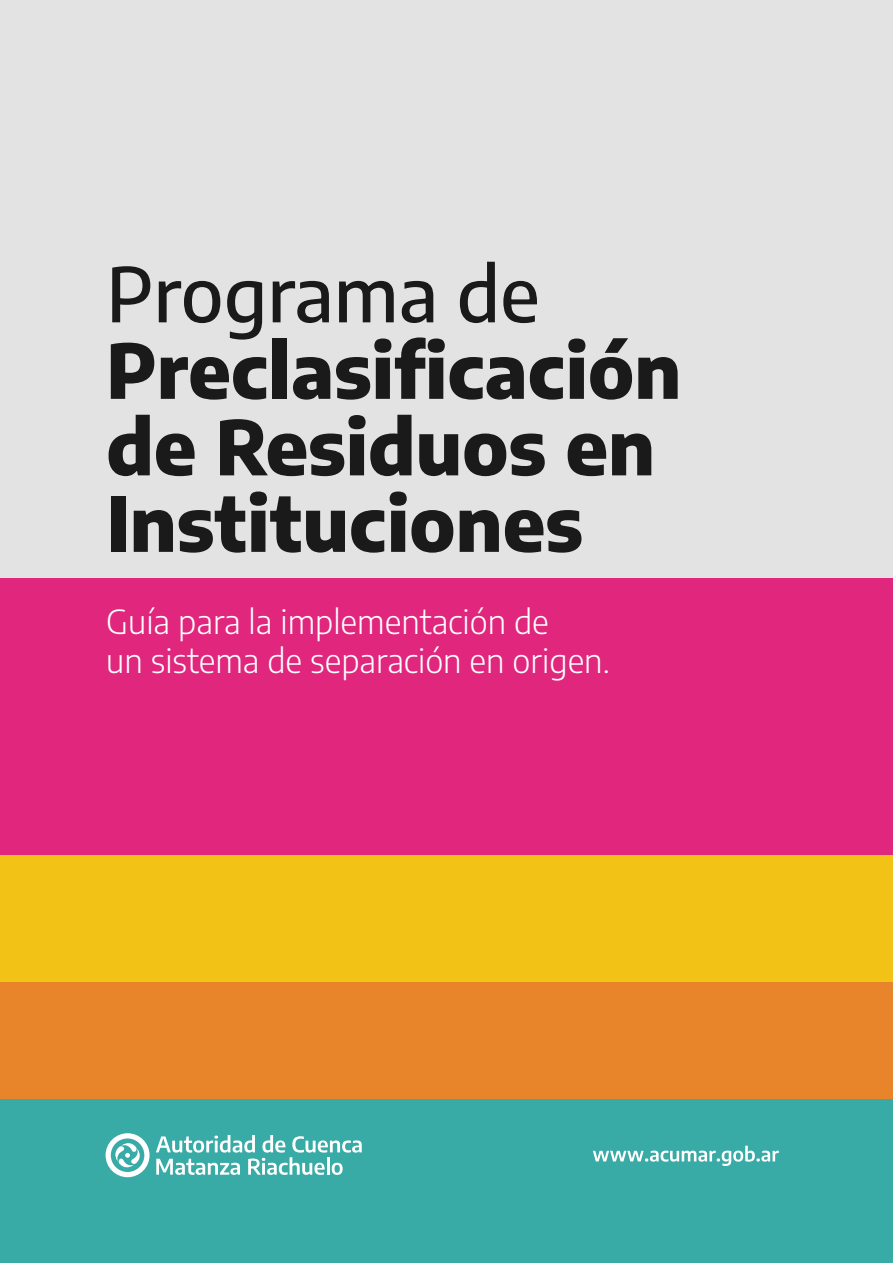
<style>
.page{position:relative;width:893px;height:1263px;background:#fff}
.page>*{position:absolute;margin:0;border:0;box-sizing:border-box;transform-origin:0 0}
.t1{font:800 75px/76.5px "Encode Sans";color:#1a1a1a}
.t2{font:500 75px "Encode Sans";color:#1a1a1a}
.t3{font:300 33px/39px "Encode Sans";color:#fff}
</style>
<div class="page">
<div style="left:0;top:0;width:893px;height:596px;background:#e3e3e3"></div>
<div style="left:0;top:578px;width:893px;height:320px;background:#e0267d"></div>
<div style="left:0;top:855px;width:893px;height:167px;background:#f2c217"></div>
<div style="left:0;top:982px;width:893px;height:152px;background:#e8852b"></div>
<div style="left:0;top:1100px;width:893px;height:163px;background:#38aba6"></div>
<svg style="left:106px;top:1133px;width:44px;height:44px"></svg>
<svg style="left:156px;top:1135px;width:206px;height:40px"></svg>
<svg style="left:593px;top:1146px;width:186px;height:20px"></svg>
<h1 class="t2" style="left:106px;top:243px;width:435px">Programa de</h1>
<h1 class="t1" style="left:106px;top:329px;width:577px">Preclasificación de Residuos en<br>Instituciones</h1>
<p class="t3" style="left:106px;top:601px;width:505px">Guía para la implementación de<br>un sistema de separación en origen.</p>
</div>
